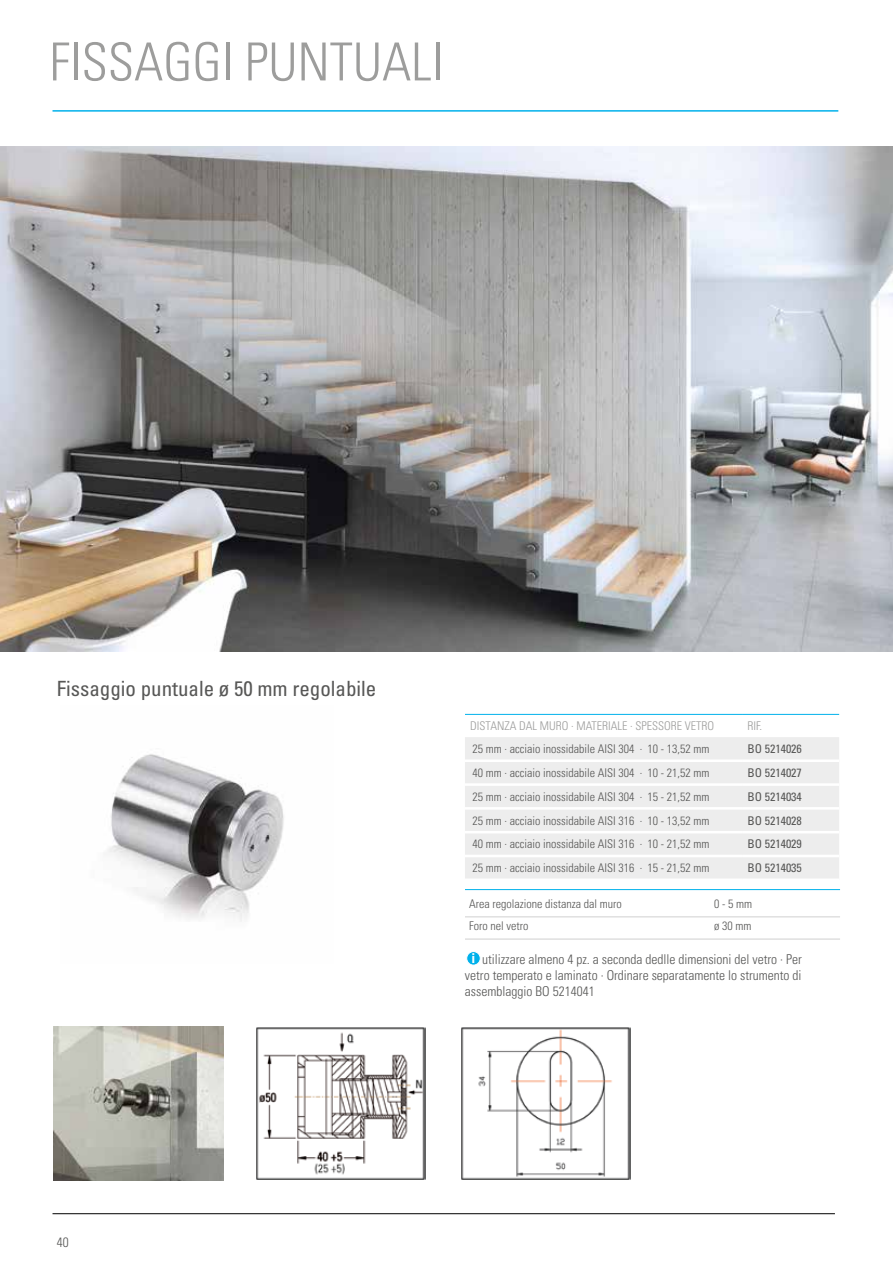
<style>
.page{position:relative;width:893px;height:1263px;background:#fff}
.page>*{position:absolute;margin:0;border:0;box-sizing:border-box;transform-origin:0 0}
.t1{font:52.5px "Univers LTCYR 47 Light Cond";color:#9d9d9c}
.t2{font:condensed 21px "Univers LTCYR 57";color:#575756}
.t3{font:13.5px/16.2px "Univers LTCYR 47 Light Cond";color:#575756;text-align:justify}
.t4{font:12px "Univers LTCYR 47 Light Cond";color:#575756}
.t5{font:condensed 12px "Univers LTCYR 57";color:#575756}
.t6{font:12px "Univers LTCYR 47 Light Cond";color:#9d9d9c}
.s1{font-family:"Arial";font-weight:700;font-size:13.65px;color:#fff}
</style>
<div class="page">
<img style="left:0;top:147px;width:893px;height:505px">
<div style="left:465px;top:737px;width:374px;height:141px;background:#ededed"></div>
<hr style="left:465px;top:714px;width:277px;height:1px;background:#00b1eb">
<hr style="left:742px;top:714px;width:97px;height:1px;background:#00b1eb">
<hr style="left:465px;top:759px;width:277px;height:3px;background:#fff">
<hr style="left:742px;top:759px;width:97px;height:3px;background:#fff">
<hr style="left:465px;top:783px;width:277px;height:3px;background:#fff">
<hr style="left:742px;top:783px;width:97px;height:3px;background:#fff">
<hr style="left:465px;top:807px;width:277px;height:3px;background:#fff">
<hr style="left:742px;top:807px;width:97px;height:3px;background:#fff">
<hr style="left:465px;top:831px;width:277px;height:2px;background:#fff">
<hr style="left:742px;top:831px;width:97px;height:2px;background:#fff">
<hr style="left:465px;top:855px;width:277px;height:2px;background:#fff">
<hr style="left:742px;top:855px;width:97px;height:2px;background:#fff">
<hr style="left:465px;top:916px;width:375px;height:1px;background:#dadada">
<hr style="left:465px;top:938px;width:375px;height:2px;background:#dadada">
<div style="left:467px;top:951px;width:13px;height:14px;background:#00b1eb;border-radius:50%"></div>
<div style="left:466px;top:951px;width:15px;height:14px;border:1px solid #fff;border-radius:50%"></div>
<img style="left:108px;top:754px;width:176px;height:168px">
<hr style="left:465px;top:889px;width:375px;height:1px;background:#00b1eb">
<hr style="left:53px;top:1213px;width:782px;height:1px;background:#000">
<img style="left:54px;top:1026px;width:170px;height:154px">
<img style="left:256px;top:1027px;width:170px;height:153px">
<img style="left:461px;top:1027px;width:170px;height:153px">
<hr style="left:53px;top:110px;width:785px;height:2px;background:#00b1eb">
<h1 class="t1" style="left:50px;top:26px;width:395px">FISSAGGI PUNTUALI</h1>
<h2 class="t2" style="left:57px;top:675px;width:321px">Fissaggio puntuale ø 50 mm regolabile</h2>
<p class="t6" style="left:470px;top:717px;width:245px">DISTANZA DAL MURO · MATERIALE · SPESSORE VETRO</p>
<p class="t6" style="left:747px;top:717px;width:16px">RIF.</p>
<p class="t4" style="left:473px;top:741px;width:238px">25 mm · acciaio inossidabile AISI 304 · 10 - 13,52 mm</p>
<p class="t5" style="left:747px;top:741px;width:56px">BO 5214026</p>
<p class="t4" style="left:473px;top:765px;width:238px">40 mm · acciaio inossidabile AISI 304 · 10 - 21,52 mm</p>
<p class="t5" style="left:747px;top:765px;width:56px">BO 5214027</p>
<p class="t4" style="left:473px;top:788px;width:238px">25 mm · acciaio inossidabile AISI 304 · 15 - 21,52 mm</p>
<p class="t5" style="left:747px;top:789px;width:56px">BO 5214034</p>
<p class="t4" style="left:473px;top:812px;width:238px">25 mm · acciaio inossidabile AISI 316 · 10 - 13,52 mm</p>
<p class="t5" style="left:747px;top:813px;width:56px">BO 5214028</p>
<p class="t4" style="left:473px;top:836px;width:238px">40 mm · acciaio inossidabile AISI 316 · 10 - 21,52 mm</p>
<p class="t5" style="left:747px;top:836px;width:56px">BO 5214029</p>
<p class="t4" style="left:473px;top:860px;width:238px">25 mm · acciaio inossidabile AISI 316 · 15 - 21,52 mm</p>
<p class="t5" style="left:747px;top:860px;width:56px">BO 5214035</p>
<p class="t4" style="left:469px;top:895px;width:154px">Area regolazione distanza dal muro</p>
<p class="t4" style="left:714px;top:895px;width:39px">0 - 5 mm</p>
<p class="t4" style="left:469px;top:917px;width:61px">Foro nel vetro</p>
<p class="t4" style="left:714px;top:917px;width:39px">ø 30 mm</p>
<p class="t3" style="left:465px;top:950px;width:339px;text-indent:7px"><span class="s1">i</span> utilizzare almeno 4 pz. a seconda dedlle dimensioni del vetro · Per vetro temperato e laminato · Ordinare separatamente lo strumento di assemblaggio BO 5214041</p>
<p class="t3" style="left:57px;top:1233px;width:13px">40</p>
</div>
